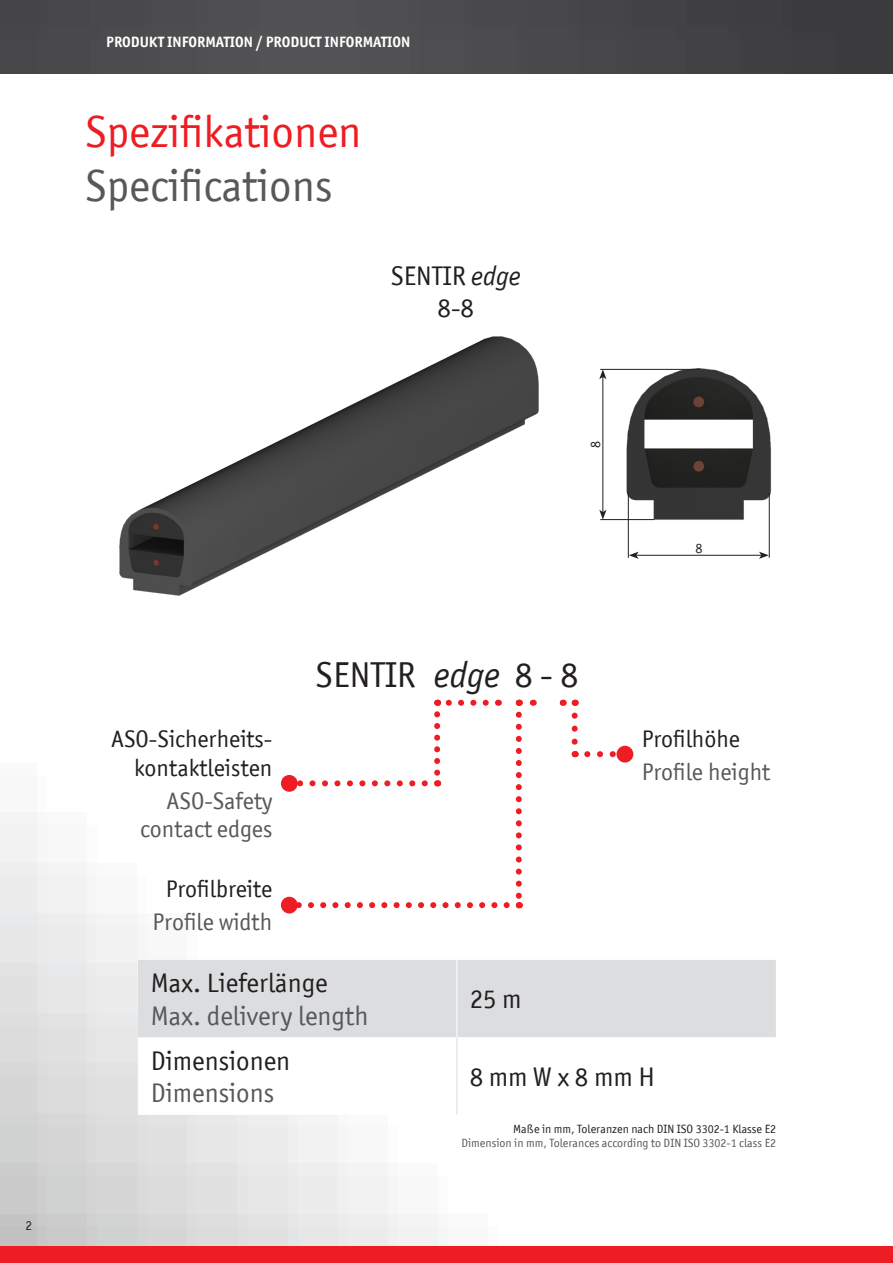
<style>
.page{position:relative;width:893px;height:1263px;background:#fff}
.page>*{position:absolute;margin:0;border:0;box-sizing:border-box;transform-origin:0 0}
.t1{font:45px "Officina San ITC";color:#ee1d23}
.t2{font:45px "Officina San ITC";color:#57585a}
.t3{font:italic 36px "Officina San ITC";color:#231f20}
.t4{font:36px "Officina San ITC";color:#231f20}
.t5{font:27px "Officina San ITC";color:#231f20}
.t6{font:27px "Officina San ITC";color:#57585a}
.t7{font:24px/28.8px "Officina San ITC";color:#231f20;text-align:right}
.t8{font:24px "Officina San ITC";color:#57585a}
.t9{font:700 15px "Officina San ITC";color:#fff}
.t10{font:14.1px "Officina San ITC";color:#231f20}
.t11{font:13.5px "Officina San ITC";color:#231f20}
.t12{font:12px "Officina San ITC";color:#57585a}
.t13{font:12px "Officina San ITC";color:#231f20}
.s1{font-style:italic}
.s2{font-style:normal}
</style>
<div class="page">
<div style="left:0;top:1213px;width:37px;height:50px;background:#c2c1c1"></div>
<div style="left:37px;top:1213px;width:51px;height:50px;background:#cacaca"></div>
<div style="left:88px;top:1213px;width:50px;height:50px;background:#d0d1d1"></div>
<div style="left:138px;top:1213px;width:50px;height:50px;background:#d6d6d7"></div>
<div style="left:188px;top:1213px;width:50px;height:50px;background:#dcdcdd"></div>
<div style="left:238px;top:1213px;width:50px;height:50px;background:#e1e1e2"></div>
<div style="left:288px;top:1213px;width:50px;height:50px;background:#e7e7e8"></div>
<div style="left:338px;top:1213px;width:50px;height:50px;background:#ececed"></div>
<div style="left:388px;top:1213px;width:50px;height:50px;background:#f2f2f3"></div>
<div style="left:438px;top:1213px;width:51px;height:50px;background:#f8f8f8"></div>
<div style="left:0;top:1163px;width:37px;height:50px;background:#cacaca"></div>
<div style="left:37px;top:1163px;width:51px;height:50px;background:#d0d1d1"></div>
<div style="left:88px;top:1163px;width:50px;height:50px;background:#d6d6d7"></div>
<div style="left:138px;top:1163px;width:50px;height:50px;background:#dcdcdd"></div>
<div style="left:188px;top:1163px;width:50px;height:50px;background:#e1e1e2"></div>
<div style="left:238px;top:1163px;width:50px;height:50px;background:#e7e7e8"></div>
<div style="left:288px;top:1163px;width:50px;height:50px;background:#ececed"></div>
<div style="left:338px;top:1163px;width:50px;height:50px;background:#f2f2f3"></div>
<div style="left:388px;top:1163px;width:50px;height:50px;background:#f8f8f8"></div>
<div style="left:0;top:1113px;width:37px;height:50px;background:#d0d1d1"></div>
<div style="left:37px;top:1113px;width:51px;height:50px;background:#d6d6d7"></div>
<div style="left:88px;top:1113px;width:50px;height:50px;background:#dcdcdd"></div>
<div style="left:138px;top:1113px;width:50px;height:50px;background:#e1e1e2"></div>
<div style="left:188px;top:1113px;width:50px;height:50px;background:#e7e7e8"></div>
<div style="left:238px;top:1113px;width:50px;height:50px;background:#ececed"></div>
<div style="left:288px;top:1113px;width:50px;height:50px;background:#f2f2f3"></div>
<div style="left:338px;top:1113px;width:50px;height:50px;background:#f8f8f8"></div>
<div style="left:0;top:1063px;width:37px;height:50px;background:#d6d6d7"></div>
<div style="left:37px;top:1063px;width:51px;height:50px;background:#dcdcdd"></div>
<div style="left:88px;top:1063px;width:50px;height:50px;background:#e1e1e2"></div>
<div style="left:0;top:1012px;width:37px;height:51px;background:#dcdcdd"></div>
<div style="left:37px;top:1012px;width:51px;height:51px;background:#e1e1e2"></div>
<div style="left:88px;top:1012px;width:50px;height:51px;background:#e7e7e8"></div>
<div style="left:0;top:962px;width:37px;height:50px;background:#e1e1e2"></div>
<div style="left:37px;top:962px;width:51px;height:50px;background:#e7e7e8"></div>
<div style="left:88px;top:962px;width:50px;height:50px;background:#ececed"></div>
<div style="left:0;top:912px;width:37px;height:50px;background:#e7e7e8"></div>
<div style="left:37px;top:912px;width:51px;height:50px;background:#ececed"></div>
<div style="left:88px;top:912px;width:50px;height:50px;background:#f2f2f3"></div>
<div style="left:138px;top:912px;width:50px;height:50px;background:#f8f8f8"></div>
<div style="left:0;top:862px;width:37px;height:50px;background:#ececed"></div>
<div style="left:37px;top:862px;width:51px;height:50px;background:#f2f2f3"></div>
<div style="left:88px;top:862px;width:50px;height:50px;background:#f8f8f8"></div>
<div style="left:0;top:812px;width:37px;height:50px;background:#f2f2f3"></div>
<div style="left:37px;top:812px;width:51px;height:50px;background:#f8f8f8"></div>
<div style="left:0;top:762px;width:37px;height:50px;background:#f8f8f8"></div>
<div style="left:0;top:0;width:893px;height:74px;background:linear-gradient(to right,#515153,#403f41)"></div>
<div style="left:0;top:1246px;width:893px;height:17px;background:#ee1d23"></div>
<img style="left:615px;top:368px;width:157px;height:161px">
<hr style="left:600px;top:369px;width:99px;height:1px;background:#231f20">
<hr style="left:602px;top:377px;width:1px;height:135px;background:#231f20">
<svg style="left:599px;top:510px;width:7px;height:9px"></svg>
<svg style="left:599px;top:369px;width:7px;height:10px"></svg>
<hr style="left:600px;top:519px;width:54px;height:1px;background:#231f20">
<hr style="left:628px;top:493px;width:1px;height:65px;background:#231f20">
<hr style="left:769px;top:493px;width:1px;height:65px;background:#231f20">
<hr style="left:636px;top:555px;width:125px;height:1px;background:#231f20">
<svg style="left:759px;top:552px;width:10px;height:7px"></svg>
<svg style="left:629px;top:552px;width:10px;height:7px"></svg>
<img style="left:119px;top:336px;width:420px;height:260px">
<svg style="left:437px;top:700px;width:49px;height:6px"></svg>
<svg style="left:563px;top:700px;width:4px;height:6px"></svg>
<svg style="left:434px;top:714px;width:6px;height:72px"></svg>
<svg style="left:297px;top:780px;width:128px;height:6px"></svg>
<div style="left:281px;top:775px;width:17px;height:17px;background:#ee1d23;border-radius:50%"></div>
<svg style="left:298px;top:902px;width:209px;height:6px"></svg>
<div style="left:281px;top:897px;width:17px;height:16px;background:#ee1d23;border-radius:50%"></div>
<svg style="left:587px;top:751px;width:29px;height:6px"></svg>
<div style="left:616px;top:746px;width:17px;height:16px;background:#ee1d23;border-radius:50%"></div>
<svg style="left:519px;top:700px;width:4px;height:6px"></svg>
<svg style="left:516px;top:715px;width:6px;height:193px"></svg>
<svg style="left:572px;top:716px;width:6px;height:41px"></svg>
<div style="left:138px;top:960px;width:638px;height:77px;background:#dcdddf"></div>
<svg style="left:138px;top:1037px;width:319px;height:78px"></svg>
<hr style="left:457px;top:960px;width:1px;height:77px;background:#fff">
<hr style="left:457px;top:1037px;width:1px;height:78px;background:#dcdddf">
<p class="t11" style="left:26px;top:1218px;width:8px">2</p>
<p class="t9" style="left:106px;top:32px;width:306px">PRODUKT INFORMATION / PRODUCT INFORMATION</p>
<p class="t1" style="left:85px;top:106px;width:278px">Spezifikationen</p>
<p class="t2" style="left:85px;top:160px;width:249px">Specifications</p>
<p class="t5" style="left:391px;top:260px;width:132px">SENTIR <span class="s1">edge</span></p>
<p class="t5" style="left:437px;top:293px;width:38px">8-8</p>
<p class="t10" style="left:587px;top:448px;width:9px;rotate:-90deg">8</p>
<p class="t7" style="left:111px;top:724px;width:163px">ASO-Sicherheits&shy;kontaktleisten</p>
<p class="t8" style="left:167px;top:787px;width:107px">ASO-Safety</p>
<p class="t8" style="left:140px;top:815px;width:134px">contact edges</p>
<p class="t7" style="left:166px;top:875px;width:108px">Profilbreite</p>
<p class="t8" style="left:153px;top:908px;width:121px">Profile width</p>
<p class="t4" style="left:316px;top:654px;width:102px">SENTIR</p>
<p class="t5" style="left:151px;top:967px;width:178px">Max. Lieferlänge</p>
<p class="t6" style="left:151px;top:1000px;width:219px">Max. delivery length</p>
<p class="t3" style="left:434px;top:655px;width:146px">edge <span class="s2">8 - 8</span></p>
<p class="t5" style="left:470px;top:984px;width:54px">25 m</p>
<p class="t10" style="left:695px;top:540px;width:9px">8</p>
<p class="t7" style="left:642px;top:724px;width:100px">Profilhöhe</p>
<p class="t8" style="left:642px;top:758px;width:130px">Profile height</p>
<p class="t5" style="left:151px;top:1045px;width:141px">Dimensionen</p>
<p class="t6" style="left:151px;top:1077px;width:125px">Dimensions</p>
<p class="t5" style="left:470px;top:1061px;width:187px">8 mm W x 8 mm H</p>
<p class="t13" style="left:513px;top:1122px;width:265px">Maße in mm, Toleranzen nach DIN ISO 3302-1 Klasse E2</p>
<p class="t12" style="left:461px;top:1136px;width:316px">Dimension in mm, Tolerances according to DIN ISO 3302-1 class E2</p>
</div>
